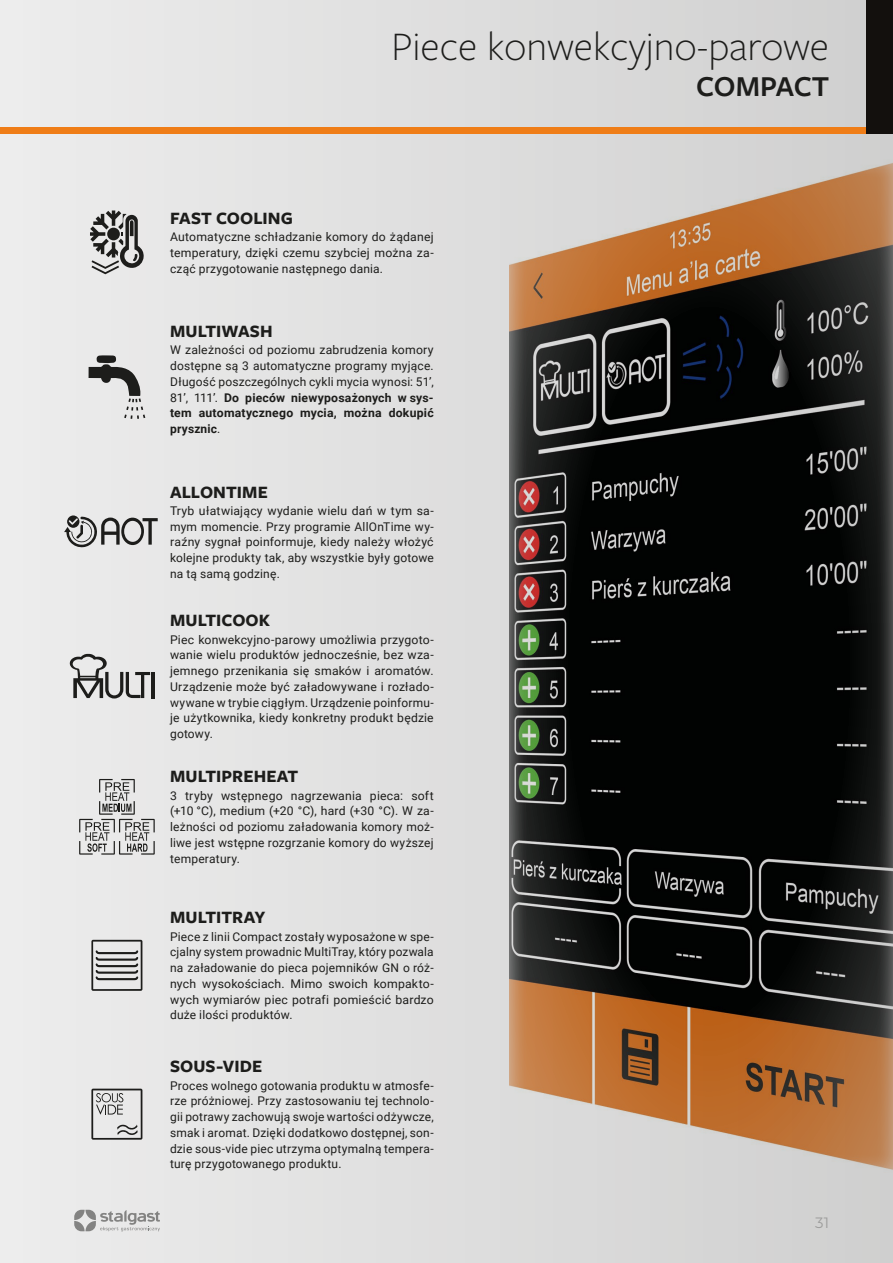
<style>
.page{position:relative;width:893px;height:1263px;background:#fff}
.page>*{position:absolute;margin:0;border:0;box-sizing:border-box;transform-origin:0 0}
.t1{font:300 42px "Freight Sans Pro";color:#1d1d1b}
.t2{font:600 30px "Freight Sans Pro";letter-spacing:-.01em;color:#1d1d1b}
.t3{font:700 18px "Freight Sans Pro";letter-spacing:.005em;color:#1d1d1b}
.t4{font:15px "Montserrat";color:#9d9d9c}
.t5{font:12px/15.8px "Roboto";letter-spacing:.015em;color:#1d1d1b;text-align:justify}
.s1{font-weight:700}
</style>
<div class="page">
<div style="left:0;top:0;width:893px;height:1263px;background:linear-gradient(to right,#ededed,#cfcfcf)"></div>
<div style="left:0;top:128px;width:893px;height:6px;background:#ef7d17"></div>
<div style="left:866px;top:0;width:27px;height:134px;background:#13100d"></div>
<svg style="left:74px;top:1210px;width:86px;height:21px;background:#c3c3c2"></svg>
<div style="left:508px;top:158px;width:385px;height:1015px;background:#fff;opacity:.75"></div>
<svg style="left:90px;top:210px;width:54px;height:64px;background:#9a9a99"></svg>
<svg style="left:89px;top:355px;width:56px;height:64px;background:#b3b3b3"></svg>
<svg style="left:64px;top:515px;width:94px;height:33px;background:#ababaa"></svg>
<hr style="left:152px;top:672px;width:3px;height:26px;background:#1d1d1b">
<svg style="left:70px;top:654px;width:80px;height:44px;background:#b0b0af"></svg>
<svg style="left:79px;top:779px;width:76px;height:75px;background:#c2c2c2"></svg>
<svg style="left:91px;top:940px;width:51px;height:51px;background:#acabab"></svg>
<svg style="left:91px;top:1089px;width:51px;height:51px;background:#bfbfbe"></svg>
<h1 class="t1" style="left:391px;top:18px;width:439px">Piece konwekcyjno-parowe</h1>
<h2 class="t2" style="left:696px;top:66px;width:135px">COMPACT</h2>
<h3 class="t3" style="left:170px;top:206px;width:124px">FAST COOLING</h3>
<p class="t5" style="left:170px;top:229px;width:265px">Automatyczne schładzanie komory do żądanej temperatury, dzięki czemu szybciej można za&shy;cząć przygotowanie następnego dania.</p>
<h3 class="t3" style="left:170px;top:319px;width:104px">MULTIWASH</h3>
<p class="t5" style="left:170px;top:342px;width:265px">W zależności od poziomu zabrudzenia komory dostępne są 3 automatyczne programy myjące.<br>Długość poszczególnych cykli mycia wynosi: 51’, 81’, 111’. <span class="s1">Do pieców niewyposażonych w sys&shy;tem automatycznego mycia, można dokupić prysznic</span>.</p>
<h3 class="t3" style="left:170px;top:479px;width:99px">ALLONTIME</h3>
<p class="t5" style="left:170px;top:502px;width:265px">Tryb ułatwiający wydanie wielu dań w tym sa&shy;mym momencie. Przy programie AllOnTime wy&shy;raźny sygnał poinformuje, kiedy należy włożyć kolejne produkty tak, aby wszystkie były gotowe na tą samą godzinę.</p>
<h3 class="t3" style="left:170px;top:608px;width:102px">MULTICOOK</h3>
<p class="t5" style="left:170px;top:631px;width:265px">Piec konwekcyjno-parowy umożliwia przygoto&shy;wanie wielu produktów jednocześnie, bez wza&shy;jemnego przenikania się smaków i aromatów.<br>Urządzenie może być załadowywane i rozłado&shy;wywane w trybie ciągłym. Urządzenie poinformu&shy;je użytkownika, kiedy konkretny produkt będzie gotowy.</p>
<h3 class="t3" style="left:170px;top:764px;width:130px">MULTIPREHEAT</h3>
<p class="t5" style="left:170px;top:787px;width:265px">3 tryby wstępnego nagrzewania pieca: soft (+10 °C), medium (+20 °C), hard (+30 °C). W za&shy;leżności od poziomu załadowania komory moż&shy;liwe jest wstępne rozgrzanie komory do wyższej temperatury.</p>
<h3 class="t3" style="left:170px;top:905px;width:97px">MULTITRAY</h3>
<p class="t5" style="left:170px;top:928px;width:265px">Piece z linii Compact zostały wyposażone w spe&shy;cjalny system prowadnic MultiTray, który pozwala na załadowanie do pieca pojemników GN o róż&shy;nych wysokościach. Mimo swoich kompakto&shy;wych wymiarów piec potrafi pomieścić bardzo duże ilości produktów.</p>
<h3 class="t3" style="left:170px;top:1054px;width:94px">SOUS-VIDE</h3>
<p class="t5" style="left:170px;top:1077px;width:265px">Proces wolnego gotowania produktu w atmosfe&shy;rze próżniowej. Przy zastosowaniu tej technolo&shy;gii potrawy zachowują swoje wartości odżywcze, smak i aromat. Dzięki dodatkowo dostępnej, son&shy;dzie sous-vide piec utrzyma optymalną tempera&shy;turę przygotowanego produktu.</p>
<p class="t4" style="left:815px;top:1212px;width:16px">31</p>
</div>
